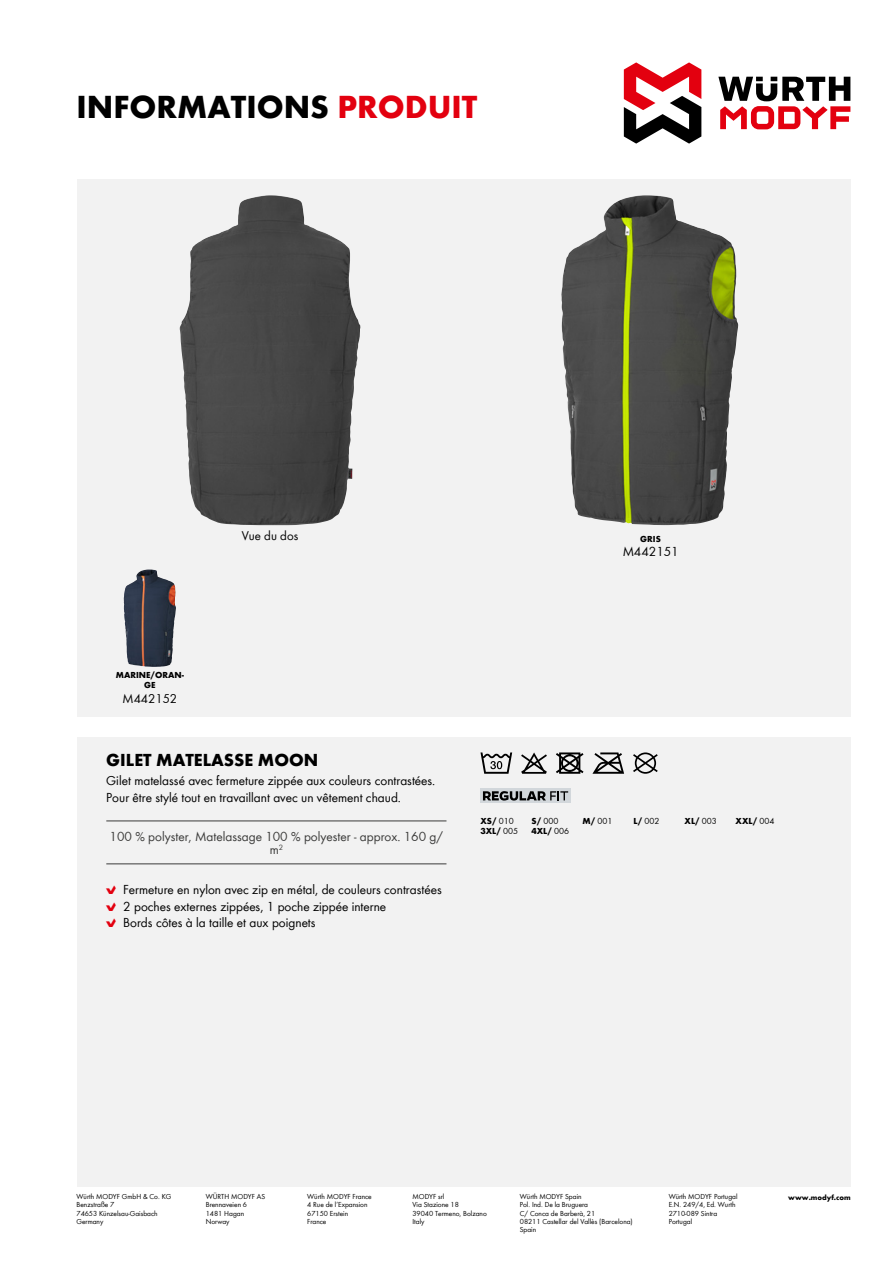
<style>
.page{position:relative;width:893px;height:1263px;background:#fff}
.page>*{position:absolute;margin:0;border:0;box-sizing:border-box;transform-origin:0 0}
.t1{font:700 33px "Wuerth Global";color:#000}
.t2{font:700 18px "Wuerth Global";color:#000}
.t3{font:13.5px/16.5px "Wuerth Global";color:#000}
.t4{font:13.5px/13.5px "Wuerth Global";color:#3b3b3a;text-align:center}
.t5{font:13.2px "Wuerth Global";color:#000}
.t6{font:700 9px/10.5px "Wuerth Global";color:#000;text-align:center}
.t7{font:9px "Wuerth Global";color:#000}
.t8{font:7.5px/8.2px "Wuerth Global";color:#000}
.t9{font:700 7.5px "Wuerth Global";color:#000}
.s1{color:#e3000f}
.s2{font-family:"Wuerth Num";color:#e3000f}
.s3{font-weight:400}
.s4{font-weight:700}
</style>
<div class="page">
<svg style="left:718px;top:77px;width:132px;height:52px"></svg>
<svg style="left:624px;top:62px;width:77px;height:82px"></svg>
<div style="left:77px;top:179px;width:773px;height:1007px;background:#f2f2f2"></div>
<div style="left:64px;top:717px;width:805px;height:19px;background:#fff"></div>
<svg style="left:633px;top:752px;width:25px;height:22px"></svg>
<svg style="left:592px;top:752px;width:32px;height:22px"></svg>
<svg style="left:556px;top:752px;width:27px;height:22px"></svg>
<svg style="left:521px;top:752px;width:26px;height:22px"></svg>
<svg style="left:480px;top:752px;width:32px;height:22px"></svg>
<hr style="left:106px;top:821px;width:340px;height:1px;background:#3b3b3a">
<hr style="left:106px;top:864px;width:340px;height:1px;background:#3b3b3a">
<div style="left:480px;top:788px;width:91px;height:15px;background:#d2d7db"></div>
<svg style="left:483px;top:791px;width:85px;height:9px"></svg>
<img style="left:561px;top:195px;width:177px;height:330px">
<img style="left:180px;top:195px;width:176px;height:330px">
<img style="left:124px;top:569px;width:52px;height:98px">
<h1 class="t1" style="left:77px;top:87px;width:402px">INFORMATIONS <span class="s1">PRODUIT</span></h1>
<p class="t6" style="left:116px;top:669px;width:70px">MARINE/ORAN-<br>GE</p>
<h3 class="t5" style="left:123px;top:691px;width:56px">M442152</h3>
<h3 class="t5" style="left:242px;top:527px;width:58px">Vue du dos</h3>
<p class="t6" style="left:640px;top:533px;width:22px">GRIS</p>
<h3 class="t3" style="left:622px;top:543px;width:58px">M442151</h3>
<h2 class="t2" style="left:106px;top:749px;width:213px">GILET MATELASSE MOON</h2>
<h3 class="t3" style="left:106px;top:772px;width:331px">Gilet matelassé avec fermeture zippée aux couleurs contrastées.<br>Pour être stylé tout en travaillant avec un vêtement chaud.</h3>
<h3 class="t4" style="left:110px;top:829px;width:335px">100 % polyster, Matelassage 100 % polyester - approx. 160 g/ m<sup>2</sup></h3>
<h3 class="t3" style="left:106px;top:881px;width:337px"><span class="s2">B</span> Fermeture en nylon avec zip en métal, de couleurs contrastées<br><span class="s2">B</span> 2 poches externes zippées, 1 poche zippée interne<br><span class="s2">B</span> Bords côtes à la taille et aux poignets</h3>
<p class="t6" style="left:480px;top:815px;width:35px">XS/ <span class="s3">010</span></p>
<p class="t7" style="left:531px;top:815px;width:28px"><span class="s4">S/</span> 000</p>
<p class="t7" style="left:583px;top:815px;width:31px"><span class="s4">M/</span> 001</p>
<p class="t7" style="left:634px;top:815px;width:27px"><span class="s4">L/</span> 002</p>
<p class="t6" style="left:685px;top:815px;width:34px">XL/ <span class="s3">003</span></p>
<p class="t6" style="left:736px;top:815px;width:40px">XXL/ <span class="s3">004</span></p>
<p class="t6" style="left:480px;top:826px;width:39px">3XL/ <span class="s3">005</span></p>
<p class="t6" style="left:531px;top:826px;width:39px">4XL/ <span class="s3">006</span></p>
<p class="t8" style="left:206px;top:1192px;width:61px">WÜRTH MODYF AS<br>Brennaveien 6<br>1481 Hagan<br>Norway</p>
<p class="t8" style="left:307px;top:1192px;width:66px">Würth MODYF France<br>4 Rue de l’Expansion<br>67150 Erstein<br>France</p>
<p class="t8" style="left:669px;top:1192px;width:70px">Würth MODYF Portugal<br>E.N. 249/4, Ed. Wurth<br>2710-089 Sintra<br>Portugal</p>
<p class="t9" style="left:788px;top:1193px;width:64px">www.modyf.com</p>
<p class="t8" style="left:77px;top:1192px;width:96px">Würth MODYF GmbH &amp; Co. KG<br>Benzstraße 7<br>74653 Künzelsau-Gaisbach<br>Germany</p>
<p class="t8" style="left:412px;top:1192px;width:76px">MODYF srl<br>Via Stazione 18<br>39040 Termeno, Bolzano<br>Italy</p>
<p class="t8" style="left:520px;top:1192px;width:114px">Würth MODYF Spain<br>Pol. Ind. De la Bruguera<br>C/ Conca de Barberà, 21<br>08211 Castellar del Vallès (Barcelona)<br>Spain</p>
</div>
